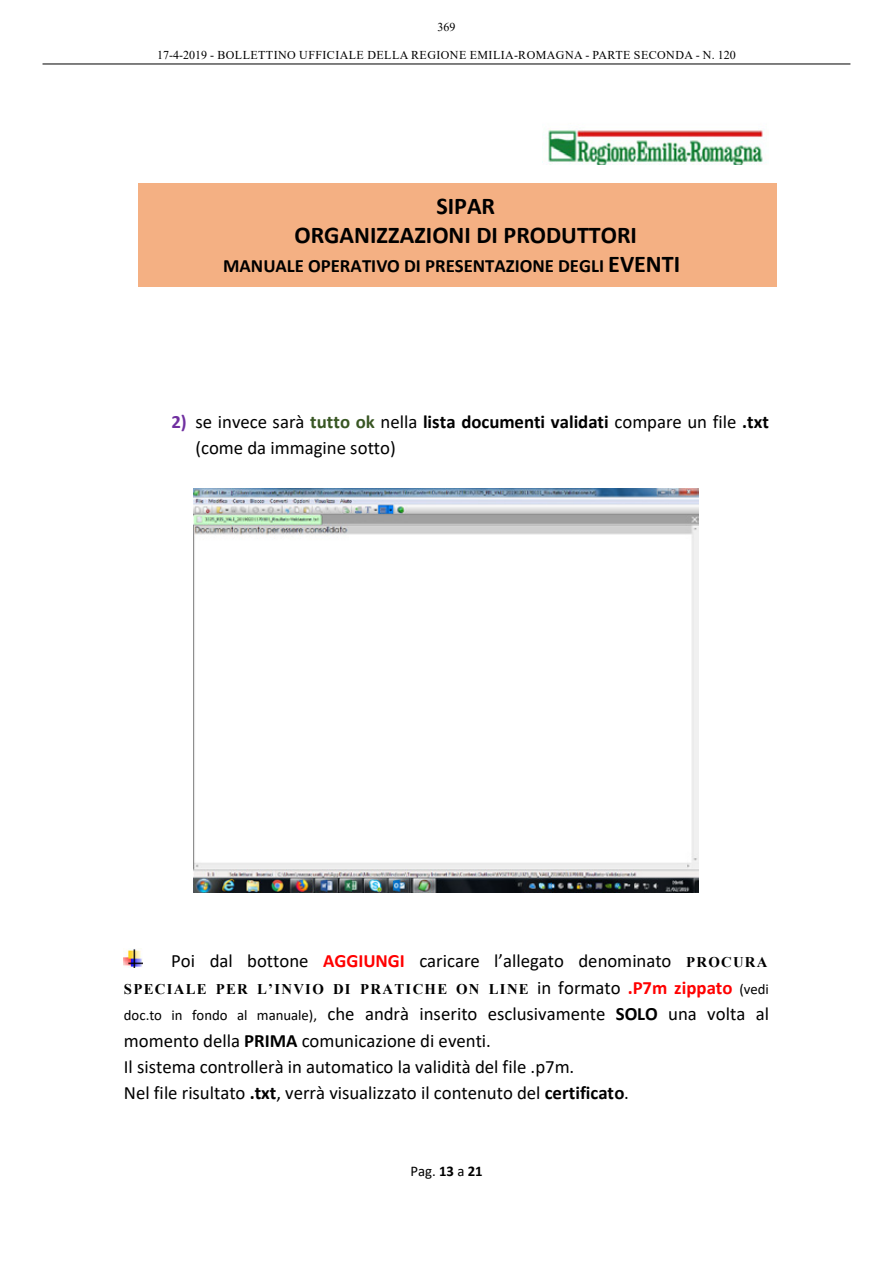
<style>
.page{position:relative;width:893px;height:1263px;background:#fff}
.page>*{position:absolute;margin:0;border:0;box-sizing:border-box;transform-origin:0 0}
.t1{font:700 24.15px/29.4px "Calibri";color:#000;text-align:center}
.t2{font:18.75px/26.4px "Calibri";color:#000}
.t3{font:700 18.75px "Calibri";color:#000}
.t4{font:700 14.85px "Times New Roman";letter-spacing:.085em;color:#000}
.t5{font:14.85px "Calibri";color:#000}
.t6{font:12px "Times New Roman";letter-spacing:.035em;color:#000}
.s1{font-size:24.15px}
.s2{font-weight:700;color:#7030a0}
.s3{font-weight:700;color:#385623}
.s4{font-weight:700}
.s5{font-weight:700;color:#f00}
.s6{font-family:"Times New Roman";font-weight:700;font-size:14.85px}
.s7{font-family:"Calibri";font-weight:400;font-size:18.75px}
.s8{font-family:"Calibri";font-size:18.75px;color:#f00}
.s9{font-family:"Calibri";font-weight:400}
.s10{font-size:14.85px}
</style>
<div class="page">
<hr style="left:43px;top:64px;width:807px;height:1px;background:#000">
<div style="left:138px;top:183px;width:17px;height:103px;background:#f4b083"></div>
<div style="left:155px;top:183px;width:622px;height:103px;background:#f4b083"></div>
<img style="left:542px;top:129px;width:224px;height:36px">
<img style="left:194px;top:489px;width:505px;height:404px">
<img style="left:124px;top:948px;width:19px;height:19px">
<p class="t6" style="left:437px;top:19px;width:19px">369</p>
<p class="t6" style="left:157px;top:47px;width:487px">17-4-2019 - BOLLETTINO UFFICIALE DELLA REGIONE EMILIA-ROMAGNA - PARTE SECONDA</p>
<p class="t6" style="left:696px;top:47px;width:42px">- N. 120</p>
<p class="t1" style="left:294px;top:190px;width:344px">SIPAR<br>ORGANIZZAZIONI DI PRODUTTORI</p>
<p class="t3" style="left:223px;top:253px;width:458px">MANUALE OPERATIVO DI PRESENTAZIONE DEGLI <span class="s1">EVENTI</span></p>
<p class="t2" style="left:196px;top:408px;width:575px;text-indent:-24px"><span class="s2">2)</span> se invece sarà <span class="s3">tutto ok</span> nella <span class="s4">lista documenti validati</span> compare un file <span class="s4">.txt </span>(come da immagine sotto)</p>
<p class="t2" style="left:171px;top:947px;width:598px">Poi dal bottone <span class="s5">AGGIUNGI</span> caricare l’allegato denominato <span class="s6">PROCURA</span></p>
<p class="t4" style="left:124px;top:979px;width:646px">SPECIALE PER L’INVIO DI PRATICHE ON LINE <span class="s7">in formato</span> <span class="s8">.P7m zippato</span> <span class="s9">(vedi</span></p>
<p class="t2" style="left:124px;top:1000px;width:647px"><span class="s10">doc.to in fondo al manuale),</span> che andrà inserito esclusivamente <span class="s4">SOLO</span> una volta al momento della <span class="s4">PRIMA</span> comunicazione di eventi.<br>Il sistema controllerà in automatico la validità del file .p7m.<br>Nel file risultato <span class="s4">.txt</span>, verrà visualizzato il contenuto del <span class="s4">certificato</span>.</p>
<p class="t5" style="left:410px;top:1160px;width:74px">Pag. <span class="s4">13</span> a <span class="s4">21</span></p>
</div>
